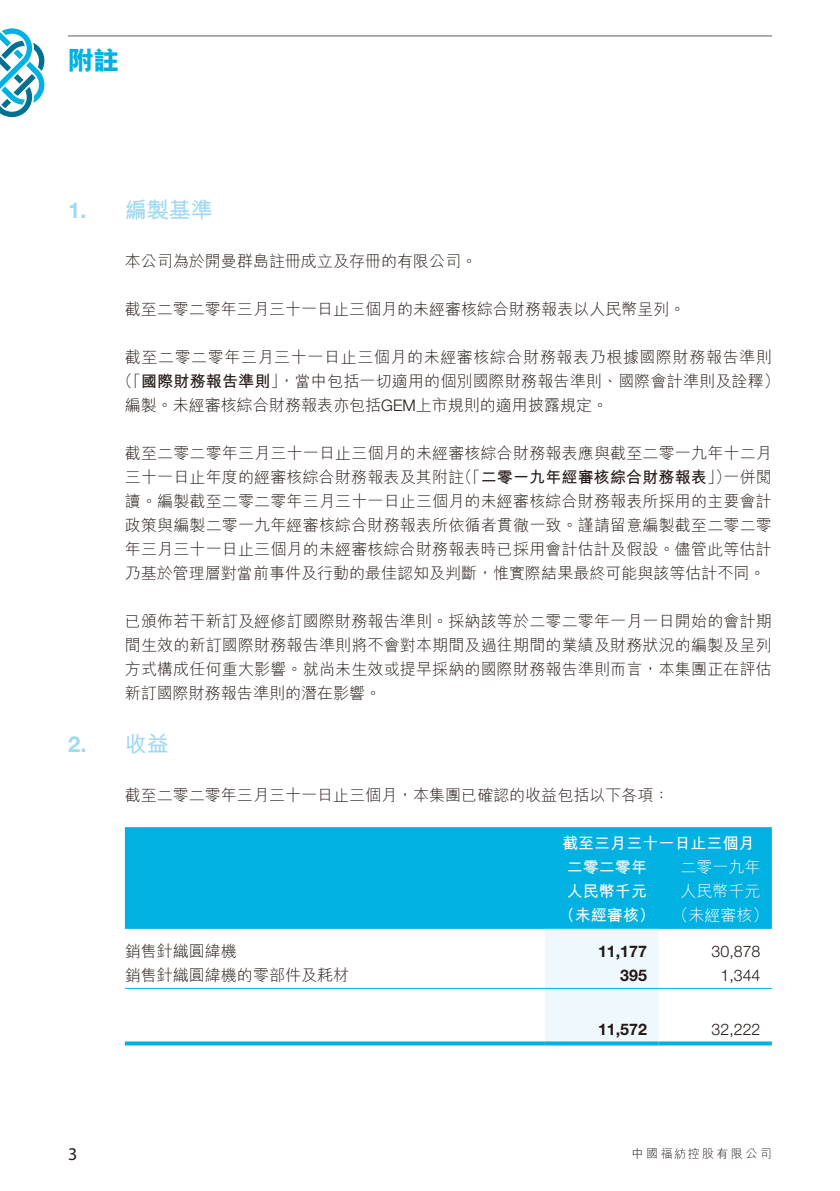
<style>
.page{position:relative;width:840px;height:1191px;background:#fff}
.page>*{position:absolute;margin:0;border:0;box-sizing:border-box;transform-origin:0 0}
.t1{font:26px "M Hei HK Xbold E Ten B5 H";color:#00b1e1}
.t2{font:22px "M Hei HK Bold E Ten B5 H";color:#a2d9f1}
.t3{font:700 22px "Helvetica Neue LT Std";color:#a2d9f1}
.t4{font:18px "Myriad Pro";color:#231916}
.t5{font:16px/24px "M Hei HK Light E Ten B5 H";color:#231916;text-align:justify}
.t6{font:16px "M Hei HK Light E Ten B5 H";letter-spacing:.035em;color:#231916}
.t7{font:16px/24px "M Hei HK Bold E Ten B5 H";color:#fff}
.t8{font:300 16px "Helvetica Neue LT Std";color:#231916}
.t9{font:700 16px "Helvetica Neue LT Std";color:#231916}
.t10{font:16px "M Hei HK Light E Ten B5 H";color:#fff}
.t11{font:12px "M Hei HK Light E Ten B5 H";letter-spacing:.2em;color:#231916}
.s1{font-family:"Helvetica Neue LT Std";font-weight:700}
.s2{font-family:"M Hei HK Bold E Ten B5 H"}
.s3{font-family:"Helvetica Neue LT Std";font-weight:300}
.s4{font-family:"M Hei HK Bold E Ten B5 H";font-weight:400}
.s5{font-family:"M Hei HK Light E Ten B5 H"}
</style>
<div class="page">
<svg style="left:675px;top:1148px;width:10px;height:11px"></svg>
<hr style="left:68px;top:35px;width:703px;height:1px;background:#595857">
<svg style="left:0;top:28px;width:45px;height:89px"></svg>
<div style="left:125px;top:827px;width:646px;height:102px;background:#00b1e1"></div>
<div style="left:544px;top:929px;width:114px;height:112px;background:#eff8fd"></div>
<hr style="left:125px;top:988px;width:419px;height:1px;background:#00b1e1">
<hr style="left:544px;top:988px;width:114px;height:1px;background:#00b1e1">
<hr style="left:658px;top:988px;width:113px;height:1px;background:#00b1e1">
<svg style="left:125px;top:1041px;width:419px;height:4px;background:#1dbae4"></svg>
<svg style="left:544px;top:1041px;width:114px;height:4px"></svg>
<svg style="left:658px;top:1041px;width:113px;height:4px"></svg>
<h1 class="t1" style="left:68px;top:51px;width:53px">附註</h1>
<h2 class="t2" style="left:68px;top:202px;width:146px"><span class="s1">1.</span> 編製基準</h2>
<p class="t5" style="left:125px;top:251px;width:353px">本公司為於開曼群島註冊成立及存冊的有限公司。</p>
<p class="t5" style="left:125px;top:299px;width:562px">截至二零二零年三月三十一日止三個月的未經審核綜合財務報表以人民幣呈列。</p>
<p class="t6" style="left:125px;top:351px;width:648px">截至二零二零年三月三十一日止三個月的未經審核綜合財務報表乃根據國際財務報告準則</p>
<p class="t5" style="left:117px;top:371px;width:664px">（「<span class="s2">國際財務報告準則</span>」，當中包括一切適用的個別國際財務報告準則、國際會計準則及詮釋）</p>
<p class="t5" style="left:125px;top:395px;width:484px">編製。未經審核綜合財務報表亦包括<span class="s3">GEM</span>上市規則的適用披露規定。</p>
<p class="t5" style="left:125px;top:443px;width:648px">截至二零二零年三月三十一日止三個月的未經審核綜合財務報表應與截至二零一九年十二月三十一日止年度的經審核綜合財務報表及其附註（「<span class="s2">二零一九年經審核綜合財務報表</span>」）一併閱讀。編製截至二零二零年三月三十一日止三個月的未經審核綜合財務報表所採用的主要會計政策與編製二零一九年經審核綜合財務報表所依循者貫徹一致。謹請留意編製截至二零二零年三月三十一日止三個月的未經審核綜合財務報表時已採用會計估計及假設。儘管此等估計乃基於管理層對當前事件及行動的最佳認知及判斷，惟實際結果最終可能與該等估計不同。</p>
<p class="t5" style="left:125px;top:611px;width:648px">已頒佈若干新訂及經修訂國際財務報告準則。採納該等於二零二零年一月一日開始的會計期間生效的新訂國際財務報告準則將不會對本期間及過往期間的業績及財務狀況的編製及呈列方式構成任何重大影響。就尚未生效或提早採納的國際財務報告準則而言，本集團正在評估新訂國際財務報告準則的潛在影響。</p>
<h2 class="t3" style="left:68px;top:732px;width:102px">2. <span class="s4">收益</span></h2>
<p class="t5" style="left:125px;top:785px;width:546px">截至二零二零年三月三十一日止三個月，本集團已確認的收益包括以下各項：</p>
<p class="t7" style="left:562px;top:833px;width:193px">截至三月三十一日止三個月二零二零年</p>
<p class="t10" style="left:680px;top:861px;width:81px">二零一九年</p>
<p class="t7" style="left:566px;top:881px;width:81px">人民幣千元</p>
<p class="t10" style="left:680px;top:885px;width:81px">人民幣千元</p>
<p class="t7" style="left:558px;top:905px;width:211px">（未經審核） <span class="s5">（未經審核）</span></p>
<p class="t5" style="left:125px;top:941px;width:113px">銷售針織圓緯機</p>
<p class="t9" style="left:597px;top:942px;width:50px">11,177</p>
<p class="t8" style="left:711px;top:945px;width:50px">30,878</p>
<p class="t5" style="left:125px;top:965px;width:225px">銷售針織圓緯機的零部件及耗材</p>
<p class="t9" style="left:620px;top:966px;width:28px">395</p>
<p class="t8" style="left:720px;top:969px;width:42px">1,344</p>
<p class="t9" style="left:597px;top:1020px;width:50px">11,572</p>
<p class="t8" style="left:711px;top:1023px;width:50px">32,222</p>
<p class="t4" style="left:68px;top:1146px;width:11px">3</p>
<p class="t11" style="left:631px;top:1149px;width:42px">中國福</p>
<p class="t11" style="left:687px;top:1149px;width:85px">控股有限公司</p>
</div>
